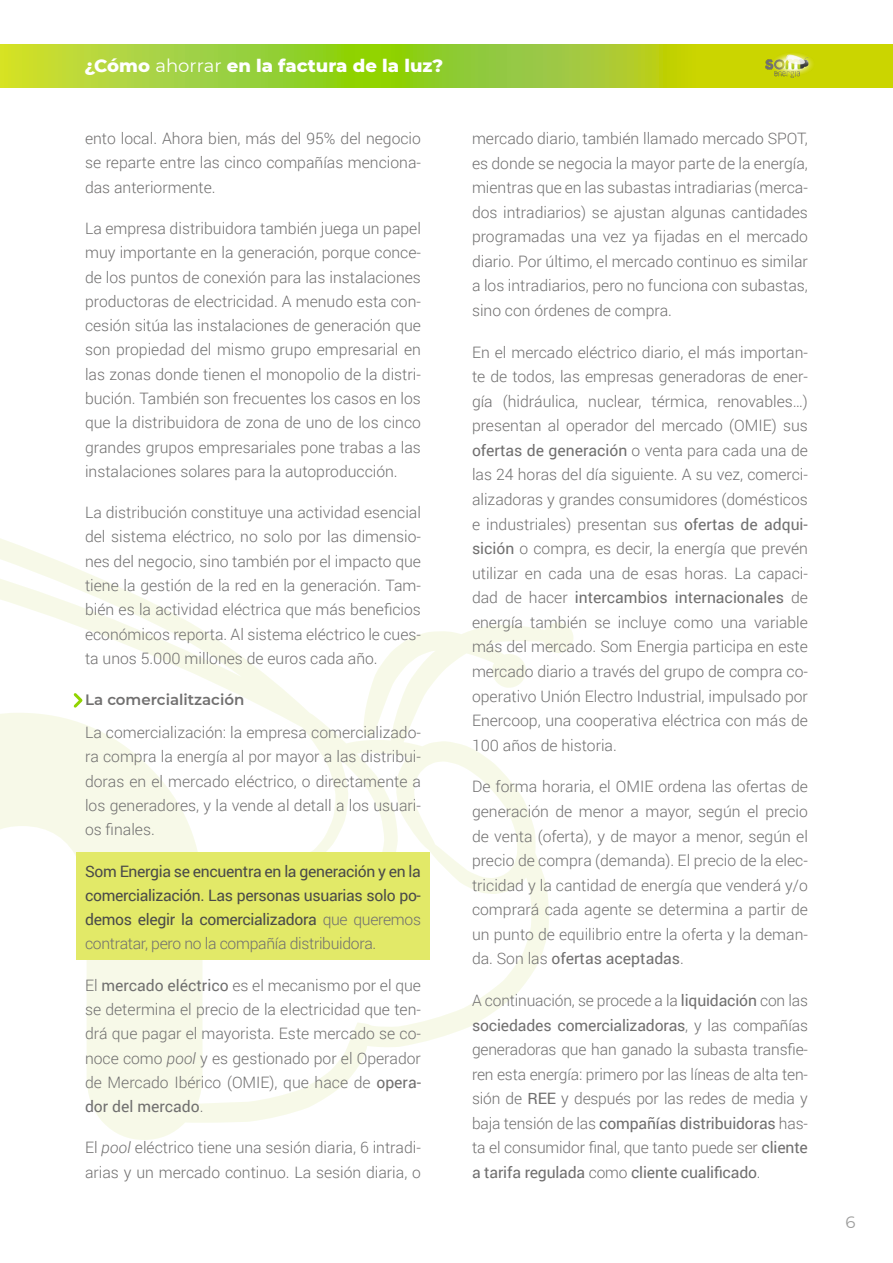
<style>
.page{position:relative;width:893px;height:1263px;background:#fff}
.page>*{position:absolute;margin:0;border:0;box-sizing:border-box;transform-origin:0 0}
.t1{font:800 18px "Montserrat";color:#fff}
.t2{font:16.5px "Montserrat";color:#9d9d9c}
.t3{font:300 15.75px/24.6px "Roboto";color:#706f6f;text-align:justify}
.t4{font:15.75px/24.3px "Roboto";letter-spacing:-.02em;color:#4a4a49;text-align:justify}
.t5{font:600 15px "Montserrat";color:#706f6f}
.s1{font-weight:400}
.s2{font-weight:300;color:#706f6f}
.s3{font-style:italic}
</style>
<div class="page">
<svg style="left:0;top:44px;width:893px;height:43px;background:#aad126"></svg>
<img style="left:759px;top:48px;width:56px;height:40px">
<svg style="left:0;top:538px;width:573px;height:602px"></svg>
<div style="left:76px;top:852px;width:353px;height:107px;background:#e2e968"></div>
<svg style="left:71px;top:690px;width:14px;height:20px"></svg>
<p class="t1" style="left:85px;top:52px;width:360px">¿Cómo <span class="s1">ahorrar</span> en la factura de la luz?</p>
<p class="t3" style="left:85px;top:126px;width:337px">ento local. Ahora bien, más del 95% del negocio se reparte entre las cinco compañías menciona&shy;das anteriormente.</p>
<p class="t3" style="left:85px;top:216px;width:337px">La empresa distribuidora también juega un papel muy importante en la generación, porque conce&shy;de los puntos de conexión para las instalaciones productoras de electricidad. A menudo esta con&shy;cesión sitúa las instalaciones de generación que son propiedad del mismo grupo empresarial en las zonas donde tienen el monopolio de la distri&shy;bución. También son frecuentes los casos en los que la distribuidora de zona de uno de los cinco grandes grupos empresariales pone trabas a las instalaciones solares para la autoproducción.</p>
<p class="t3" style="left:85px;top:500px;width:337px">La distribución constituye una actividad esencial del sistema eléctrico, no solo por las dimensio&shy;nes del negocio, sino también por el impacto que tiene la gestión de la red en la generación. Tam&shy;bién es la actividad eléctrica que más beneficios económicos reporta. Al sistema eléctrico le cues&shy;ta unos 5.000 millones de euros cada año.</p>
<p class="t5" style="left:85px;top:689px;width:161px">La comercialitzación</p>
<p class="t3" style="left:85px;top:720px;width:337px">La comercialización: la empresa comercializado&shy;ra compra la energía al por mayor a las distribui&shy;doras en el mercado eléctrico, o directamente a los generadores, y la vende al detall a los usuari&shy;os finales.</p>
<p class="t4" style="left:85px;top:858px;width:337px">Som Energia se encuentra en la generación y en la comercialización. Las personas usuarias solo po&shy;demos elegir la comercializadora <span class="s2">que queremos contratar, pero no la compañía distribuidora.</span></p>
<p class="t3" style="left:85px;top:972px;width:337px">El <span class="s1">mercado eléctrico</span> es el mecanismo por el que se determina el precio de la electricidad que ten&shy;drá que pagar el mayorista. Este mercado se co&shy;noce como <span class="s3">pool</span> y es gestionado por el Operador de Mercado Ibérico (OMIE), que hace de <span class="s1">opera&shy;dor del mercado</span>.</p>
<p class="t3" style="left:85px;top:1135px;width:337px">El <span class="s3">pool</span> eléctrico tiene una sesión diaria, 6 intradi&shy;arias y un mercado continuo. La sesión diaria, o</p>
<p class="t3" style="left:472px;top:126px;width:337px">mercado diario, también llamado mercado SPOT, es donde se negocia la mayor parte de la energía, mientras que en las subastas intradiarias (merca&shy;dos intradiarios) se ajustan algunas cantidades programadas una vez ya fijadas en el mercado diario. Por último, el mercado continuo es similar a los intradiarios, pero no funciona con subastas, sino con órdenes de compra.</p>
<p class="t3" style="left:472px;top:339px;width:337px">En el mercado eléctrico diario, el más importan&shy;te de todos, las empresas generadoras de ener&shy;gía (hidráulica, nuclear, térmica, renovables…) presentan al operador del mercado (OMIE) sus <span class="s1">ofertas de generación</span> o venta para cada una de las 24 horas del día siguiente. A su vez, comerci&shy;alizadoras y grandes consumidores (domésticos e industriales) presentan sus <span class="s1">ofertas de adqui&shy;sición</span> o compra, es decir, la energía que prevén utilizar en cada una de esas horas. La capaci&shy;dad de hacer <span class="s1">intercambios internacionales</span> de energía también se incluye como una variable más del mercado. Som Energia participa en este mercado diario a través del grupo de compra co&shy;operativo Unión Electro Industrial, impulsado por Enercoop, una cooperativa eléctrica con más de 100 años de historia.</p>
<p class="t3" style="left:472px;top:774px;width:337px">De forma horaria, el OMIE ordena las ofertas de generación de menor a mayor, según el precio de venta (oferta), y de mayor a menor, según el precio de compra (demanda). El precio de la elec&shy;tricidad y la cantidad de energía que venderá y/o comprará cada agente se determina a partir de un punto de equilibrio entre la oferta y la deman&shy;da. Son las <span class="s1">ofertas aceptadas</span>.</p>
<p class="t3" style="left:472px;top:987px;width:337px">A continuación, se procede a la <span class="s1">liquidación</span> con las <span class="s1">sociedades comercializadoras</span>, y las compañías generadoras que han ganado la subasta transfie&shy;ren esta energía: primero por las líneas de alta ten&shy;sión de <span class="s1">REE</span> y después por las redes de media y baja tensión de las <span class="s1">compañías distribuidoras</span> has&shy;ta el consumidor final, que tanto puede ser <span class="s1">cliente a tarifa regulada</span> como <span class="s1">cliente cualificado</span>.</p>
<p class="t2" style="left:845px;top:1211px;width:12px">6</p>
</div>
